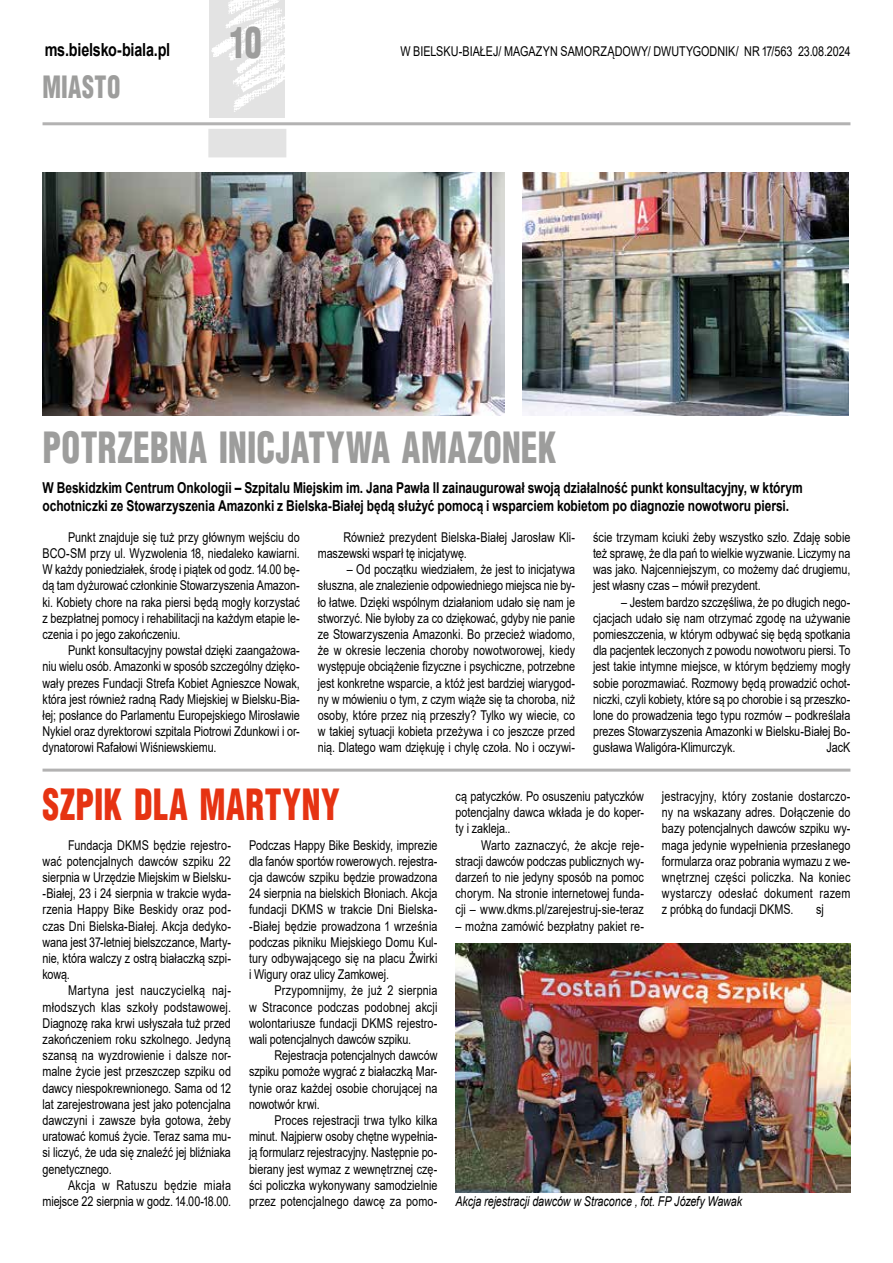
<style>
.page{position:relative;width:893px;height:1263px;background:#fff}
.page>*{position:absolute;margin:0;border:0;box-sizing:border-box;transform-origin:0 0}
.t1{font:900 42px "Switzerland Cond";letter-spacing:.01em;color:#9d9d9c;scale:.8 1}
.t2{font:900 42px "Switzerland Cond";letter-spacing:.015em;color:#e63312;scale:.8 1}
.t3{font:900 30px "Switzerland Cond";letter-spacing:.02em;color:#9d9d9c;scale:.8 1}
.t4{font:700 18px "Arial";letter-spacing:-.015em;color:#000;scale:.8 1}
.t5{font:700 15px/18px "Arial";letter-spacing:-.005em;color:#000;scale:.8 1}
.t6{font:13.5px/16.2px "Arial";color:#000;text-align:justify;scale:.8 1}
.t7{font:italic 13.5px "Arial";letter-spacing:-.01em;color:#000;scale:.8 1}
</style>
<div class="page">
<hr style="left:43px;top:122px;width:807px;height:3px;background:#b3b2b2">
<img style="left:209px;top:0;width:76px;height:118px">
<div style="left:208px;top:129px;width:78px;height:28px;background:#e3e3e3"></div>
<img style="left:455px;top:943px;width:395px;height:250px">
<img style="left:43px;top:172px;width:461px;height:243px">
<img style="left:522px;top:172px;width:326px;height:243px">
<hr style="left:43px;top:769px;width:807px;height:3px;background:#b3b2b2">
<h3 class="t4" style="left:45px;top:37px;width:158px">ms.bielsko-biala.pl</h3>
<h2 class="t3" style="left:43px;top:68px;width:99px">MIASTO</h2>
<h1 class="t1" style="left:230px;top:16px;width:42px">10</h1>
<p class="t6" style="left:400px;top:43px;width:564px">W BIELSKU-BIAŁEJ/ MAGAZYN SAMORZĄDOWY/ DWUTYGODNIK/ NR 17/563 23.08.2024</p>
<h1 class="t1" style="left:43px;top:421px;width:644px">POTRZEBNA INICJATYWA AMAZONEK</h1>
<p class="t5" style="left:43px;top:479px;width:952px">W Beskidzkim Centrum Onkologii – Szpitalu Miejskim im. Jana Pawła II zainaugurował swoją działalność punkt konsultacyjny, w którym ochotniczki ze Stowarzyszenia Amazonki z Bielska-Białej będą służyć pomocą i wsparciem kobietom po diagnozie nowotworu piersi.</p>
<p class="t6" style="left:43px;top:529px;width:323px;text-indent:26px">Punkt znajduje się tuż przy głównym wejściu do BCO-SM przy ul. Wyzwolenia 18, niedaleko kawiarni.<br>W każdy poniedziałek, środę i piątek od godz. 14.00 bę&shy;dą tam dyżurować członkinie Stowarzyszenia Amazon&shy;ki. Kobiety chore na raka piersi będą mogły korzystać z bezpłatnej pomocy i rehabilitacji na każdym etapie le&shy;czenia i po jego zakończeniu.</p>
<p class="t6" style="left:43px;top:642px;width:323px;text-indent:26px">Punkt konsultacyjny powstał dzięki zaangażowa&shy;niu wielu osób. Amazonki w sposób szczególny dzięko&shy;wały prezes Fundacji Strefa Kobiet Agnieszce Nowak, która jest również radną Rady Miejskiej w Bielsku-Bia&shy;łej; posłance do Parlamentu Europejskiego Mirosławie Nykiel oraz dyrektorowi szpitala Piotrowi Zdunkowi i or&shy;dynatorowi Rafałowi Wiśniewskiemu.</p>
<p class="t6" style="left:318px;top:529px;width:323px;text-indent:26px">Również prezydent Bielska-Białej Jarosław Kli&shy;maszewski wsparł tę inicjatywę.</p>
<p class="t6" style="left:318px;top:561px;width:323px;text-indent:29px">– Od początku wiedziałem, że jest to inicjatywa słuszna, ale znalezienie odpowiedniego miejsca nie by&shy;ło łatwe. Dzięki wspólnym działaniom udało się nam je stworzyć. Nie byłoby za co dziękować, gdyby nie panie ze Stowarzyszenia Amazonki. Bo przecież wiadomo, że w okresie leczenia choroby nowotworowej, kiedy występuje obciążenie fizyczne i psychiczne, potrzebne jest konkretne wsparcie, a któż jest bardziej wiarygod&shy;ny w mówieniu o tym, z czym wiąże się ta choroba, niż osoby, które przez nią przeszły? Tylko wy wiecie, co w takiej sytuacji kobieta przeżywa i co jeszcze przed nią. Dlatego wam dziękuję i chylę czoła. No i oczywi-</p>
<p class="t6" style="left:593px;top:529px;width:323px">ście trzymam kciuki żeby wszystko szło. Zdaję sobie też sprawę, że dla pań to wielkie wyzwanie. Liczymy na was jako. Najcenniejszym, co możemy dać drugiemu, jest własny czas – mówił prezydent.</p>
<p class="t6" style="left:593px;top:594px;width:323px;text-indent:28px">– Jestem bardzo szczęśliwa, że po długich nego&shy;cjacjach udało się nam otrzymać zgodę na używanie pomieszczenia, w którym odbywać się będą spotkania dla pacjentek leczonych z powodu nowotworu piersi. To jest takie intymne miejsce, w którym będziemy mogły sobie porozmawiać. Rozmowy będą prowadzić ochot&shy;niczki, czyli kobiety, które są po chorobie i są przeszko&shy;lone do prowadzenia tego typu rozmów – podkreślała prezes Stowarzyszenia Amazonki w Bielsku-Białej Bo&shy;gusława Waligóra-Klimurczyk.</p>
<p class="t6" style="left:826px;top:739px;width:31px">JacK</p>
<h1 class="t2" style="left:43px;top:777px;width:373px">SZPIK DLA MARTYNY</h1>
<p class="t6" style="left:43px;top:837px;width:237px;text-indent:26px">Fundacja DKMS będzie rejestro&shy;wać potencjalnych dawców szpiku 22 sierpnia w Urzędzie Miejskim w Bielsku--Białej, 23 i 24 sierpnia w trakcie wyda&shy;rzenia Happy Bike Beskidy oraz pod&shy;czas Dni Bielska-Białej. Akcja dedyko&shy;wana jest 37-letniej bielszczance, Marty&shy;nie, która walczy z ostrą białaczką szpi&shy;kową.</p>
<p class="t6" style="left:43px;top:982px;width:237px;text-indent:26px">Martyna jest nauczycielką naj&shy;młodszych klas szkoły podstawowej.<br>Diagnozę raka krwi usłyszała tuż przed zakończeniem roku szkolnego. Jedyną szansą na wyzdrowienie i dalsze nor&shy;malne życie jest przeszczep szpiku od dawcy niespokrewnionego. Sama od 12 lat zarejestrowana jest jako potencjalna dawczyni i zawsze była gotowa, żeby uratować komuś życie. Teraz sama mu&shy;si liczyć, że uda się znaleźć jej bliźniaka genetycznego.</p>
<p class="t6" style="left:43px;top:1177px;width:237px;text-align:right">Akcja w Ratuszu będzie miała miejsce 22 sierpnia w godz. 14.00-18.00.</p>
<p class="t6" style="left:249px;top:837px;width:237px">Podczas Happy Bike Beskidy, imprezie dla fanów sportów rowerowych. rejestra&shy;cja dawców szpiku będzie prowadzona 24 sierpnia na bielskich Błoniach. Akcja fundacji DKMS w trakcie Dni Bielska--Białej będzie prowadzona 1 września podczas pikniku Miejskiego Domu Kul&shy;tury odbywającego się na placu Żwirki i Wigury oraz ulicy Zamkowej.</p>
<p class="t6" style="left:249px;top:982px;width:237px;text-indent:26px">Przypomnijmy, że już 2 sierpnia w Straconce podczas podobnej akcji wolontariusze fundacji DKMS rejestro&shy;wali potencjalnych dawców szpiku.</p>
<p class="t6" style="left:249px;top:1047px;width:237px;text-indent:26px">Rejestracja potencjalnych dawców szpiku pomoże wygrać z białaczką Mar&shy;tynie oraz każdej osobie chorującej na nowotwór krwi.</p>
<p class="t6" style="left:249px;top:1112px;width:237px;text-indent:26px">Proces rejestracji trwa tylko kilka minut. Najpierw osoby chętne wypełnia&shy;ją formularz rejestracyjny. Następnie po&shy;bierany jest wymaz z wewnętrznej czę&shy;ści policzka wykonywany samodzielnie przez potencjalnego dawcę za pomo-</p>
<p class="t6" style="left:455px;top:788px;width:237px">cą patyczków. Po osuszeniu patyczków potencjalny dawca wkłada je do koper&shy;ty i zakleja..</p>
<p class="t6" style="left:455px;top:837px;width:237px;text-indent:26px">Warto zaznaczyć, że akcje reje&shy;stracji dawców podczas publicznych wy&shy;darzeń to nie jedyny sposób na pomoc chorym. Na stronie internetowej funda&shy;cji – www.dkms.pl/zarejestruj-sie-teraz</p>
<p class="t6" style="left:455px;top:918px;width:237px">– można zamówić bezpłatny pakiet re-</p>
<p class="t6" style="left:662px;top:788px;width:237px">jestracyjny, który zostanie dostarczo&shy;ny na wskazany adres. Dołączenie do bazy potencjalnych dawców szpiku wy&shy;maga jedynie wypełnienia przesłanego formularza oraz pobrania wymazu z we&shy;wnętrznej części policzka. Na koniec wystarczy odesłać dokument razem z próbką do fundacji DKMS.</p>
<p class="t6" style="left:816px;top:901px;width:11px">sj</p>
<p class="t7" style="left:455px;top:1192px;width:360px">Akcja rejestracji dawców w Straconce , fot. FP Józefy Wawak</p>
</div>
